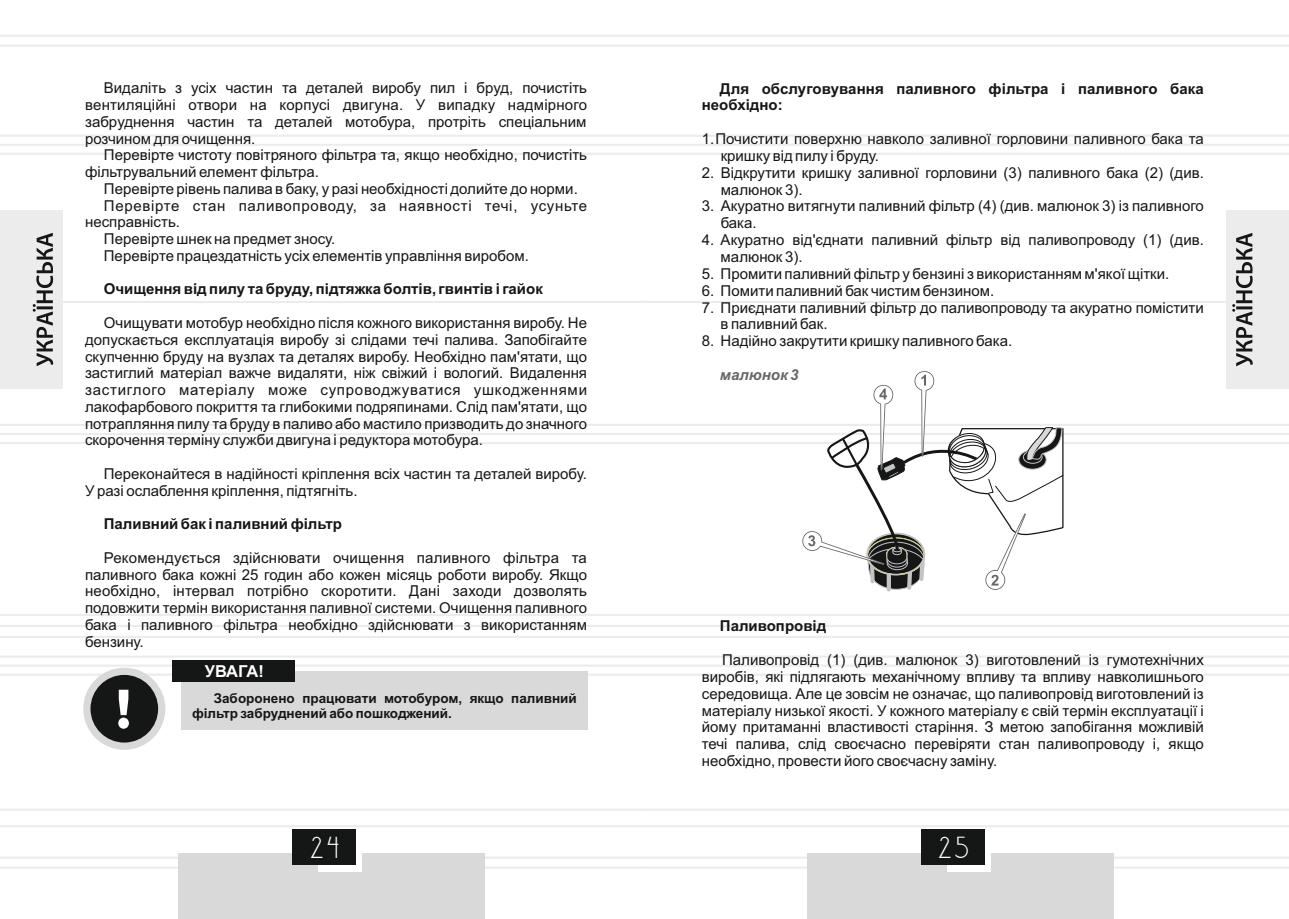
<style>
.page{position:relative;width:1289px;height:919px;background:#fff}
.page>*{position:absolute;margin:0;border:0;box-sizing:border-box;transform-origin:0 0}
.t1{font:26.25px "DS Standart Cyr";color:#fff}
.t2{font:700 16.5px "Arial";letter-spacing:-.025em;color:#fff}
.t3{font:15px/16.8px "Arial";color:#151616}
.t4{font:700 15px/16.8px "Arial";color:#151616}
.t5{font:15px "Arial";letter-spacing:.045em;color:#151616}
.t6{font:italic 700 15px "Arial";color:#676767}
.t7{font:700 13.5px/15.1px "Arial";color:#151616}
</style>
<div class="page">
<hr style="left:644px;top:135px;width:644px;height:2px;background:#ececec">
<hr style="left:644px;top:153px;width:644px;height:2px;background:#ececec">
<hr style="left:644px;top:614px;width:644px;height:2px;background:#ececec">
<hr style="left:644px;top:635px;width:644px;height:3px;background:#ececec">
<hr style="left:644px;top:655px;width:644px;height:2px;background:#ececec">
<hr style="left:644px;top:673px;width:644px;height:2px;background:#ececec">
<hr style="left:644px;top:856px;width:644px;height:2px;background:#ececec">
<hr style="left:644px;top:866px;width:644px;height:2px;background:#ececec">
<hr style="left:644px;top:35px;width:644px;height:2px;background:#ececec">
<hr style="left:644px;top:45px;width:644px;height:2px;background:#ececec">
<hr style="left:644px;top:808px;width:644px;height:2px;background:#ececec">
<hr style="left:644px;top:825px;width:644px;height:2px;background:#ececec">
<hr style="left:0;top:135px;width:644px;height:2px;background:#ececec">
<hr style="left:0;top:144px;width:1288px;height:2px;background:#ececec">
<hr style="left:0;top:153px;width:644px;height:2px;background:#ececec">
<hr style="left:0;top:614px;width:644px;height:2px;background:#ececec">
<hr style="left:0;top:625px;width:1288px;height:2px;background:#ececec">
<hr style="left:0;top:635px;width:644px;height:3px;background:#ececec">
<hr style="left:0;top:655px;width:644px;height:2px;background:#ececec">
<hr style="left:0;top:664px;width:1288px;height:3px;background:#f1f1f1">
<hr style="left:0;top:673px;width:644px;height:2px;background:#ececec">
<hr style="left:0;top:856px;width:644px;height:2px;background:#ececec">
<hr style="left:0;top:866px;width:644px;height:2px;background:#ececec">
<hr style="left:0;top:35px;width:644px;height:2px;background:#ececec">
<hr style="left:0;top:45px;width:644px;height:2px;background:#ececec">
<hr style="left:0;top:808px;width:644px;height:2px;background:#ececec">
<hr style="left:0;top:825px;width:644px;height:2px;background:#ececec">
<div style="left:0;top:210px;width:62px;height:179px;background:#ececec"></div>
<div style="left:1226px;top:210px;width:62px;height:179px;background:#ececec"></div>
<div style="left:807px;top:853px;width:306px;height:65px;background:#d9d9da"></div>
<div style="left:946px;top:832px;width:44px;height:39px;background:#fff"></div>
<div style="left:920px;top:829px;width:64px;height:36px;background:#151616"></div>
<div style="left:83px;top:667px;width:82px;height:82px;border:14px solid #d9d9da;border-radius:50%"></div>
<div style="left:90px;top:674px;width:68px;height:68px;background:#151616;border-radius:50%"></div>
<svg style="left:118px;top:689px;width:11px;height:39px"></svg>
<div style="left:181px;top:671px;width:406px;height:58px;background:#d9d9da"></div>
<div style="left:172px;top:660px;width:123px;height:21px;background:#151616"></div>
<svg style="left:0;top:233px;width:1288px;height:358px"></svg>
<div style="left:178px;top:853px;width:307px;height:65px;background:#d9d9da"></div>
<div style="left:318px;top:832px;width:44px;height:39px;background:#fff"></div>
<div style="left:292px;top:829px;width:64px;height:36px;background:#151616"></div>
<p class="t3" style="left:85px;top:81px;width:503px;text-align:justify;text-indent:19px">Видаліть з усіх частин та деталей виробу пил і бруд, почистіть вентиляційні отвори на корпусі двигуна. У випадку надмірного забруднення частин та деталей мотобура, протріть спеціальним розчином для очищення.</p>
<p class="t3" style="left:85px;top:148px;width:503px;text-indent:19px">Перевірте чистоту повітряного фільтра та, якщо необхідно, почистіть фільтрувальний елемент фільтра.</p>
<p class="t3" style="left:104px;top:181px;width:475px">Перевірте рівень палива в баку, у разі необхідності долийте до норми.</p>
<p class="t5" style="left:104px;top:200px;width:484px">Перевірте стан паливопроводу, за наявності течі, усуньте</p>
<p class="t3" style="left:85px;top:215px;width:96px">несправність.</p>
<p class="t3" style="left:104px;top:232px;width:233px">Перевірте шнек на предмет зносу.</p>
<p class="t3" style="left:104px;top:248px;width:426px">Перевірте працездатність усіх елементів управління виробом.</p>
<p class="t4" style="left:104px;top:282px;width:440px">Очищення від пилу та бруду, підтяжка болтів, гвинтів і гайок</p>
<p class="t3" style="left:85px;top:316px;width:503px;text-align:justify;text-indent:19px">Очищувати мотобур необхідно після кожного використання виробу. Не допускається експлуатація виробу зі слідами течі палива. Запобігайте скупченню бруду на вузлах та деталях виробу. Необхідно пам'ятати, що застиглий матеріал важче видаляти, ніж свіжий і вологий. Видалення застиглого матеріалу може супроводжуватися ушкодженнями лакофарбового покриття та глибокими подряпинами. Слід пам'ятати, що потрапляння пилу та бруду в паливо або мастило призводить до значного скорочення терміну служби двигуна і редуктора мотобура.</p>
<p class="t3" style="left:85px;top:466px;width:503px;text-indent:19px">Переконайтеся в надійності кріплення всіх частин та деталей виробу.<br>У разі ослаблення кріплення, підтягніть.</p>
<p class="t4" style="left:104px;top:517px;width:239px">Паливний бак і паливний фільтр</p>
<p class="t3" style="left:85px;top:550px;width:503px;text-align:justify;text-indent:19px">Рекомендується здійснювати очищення паливного фільтра та паливного бака кожні 25 годин або кожен місяць роботи виробу. Якщо необхідно, інтервал потрібно скоротити. Дані заходи дозволять подовжити термін використання паливної системи. Очищення паливного бака і паливного фільтра необхідно здійснювати з використанням бензину.</p>
<p class="t2" style="left:205px;top:664px;width:60px">УВАГА!</p>
<p class="t7" style="left:192px;top:691px;width:386px;text-indent:22px">Заборонено працювати мотобуром, якщо паливний фільтр забруднений або пошкоджений.</p>
<h1 class="t1" style="left:310px;top:836px;width:30px">24</h1>
<p class="t4" style="left:702px;top:81px;width:503px;text-indent:18px">Для обслуговування паливного фільтра і паливного бака необхідно:</p>
<p class="t3" style="left:720px;top:132px;width:484px;text-indent:-19px">1. Почистити поверхню навколо заливної горловини паливного бака та кришку від пилу і бруду.</p>
<p class="t3" style="left:720px;top:165px;width:484px;text-indent:-19px">2. Відкрутити кришку заливної горловини (3) паливного бака (2) (див. малюнок 3).</p>
<p class="t3" style="left:720px;top:199px;width:484px;text-indent:-19px">3. Акуратно витягнути паливний фільтр (4) (див. малюнок 3) із паливного бака.</p>
<p class="t3" style="left:720px;top:233px;width:484px;text-indent:-19px">4. Акуратно від'єднати паливний фільтр від паливопроводу (1) (див. малюнок 3).</p>
<p class="t3" style="left:702px;top:266px;width:469px">5. Промити паливний фільтр у бензині з використанням м'якої щітки.</p>
<p class="t3" style="left:702px;top:283px;width:294px">6. Помити паливний бак чистим бензином.</p>
<p class="t3" style="left:720px;top:300px;width:484px;text-indent:-19px">7. Приєднати паливний фільтр до паливопроводу та акуратно помістити в паливний бак.</p>
<p class="t3" style="left:702px;top:334px;width:312px">8. Надійно закрутити кришку паливного бака.</p>
<p class="t6" style="left:720px;top:369px;width:80px">малюнок 3</p>
<p class="t4" style="left:720px;top:619px;width:108px">Паливопровід</p>
<p class="t3" style="left:702px;top:652px;width:503px;text-align:justify;text-indent:20px">Паливопровід (1) (див. малюнок 3) виготовлений із гумотехнічних виробів, які підлягають механічному впливу та впливу навколишнього середовища. Але це зовсім не означає, що паливопровід виготовлений із матеріалу низької якості. У кожного матеріалу є свій термін експлуатації і йому притаманні властивості старіння. З метою запобігання можливій течі палива, слід своєчасно перевіряти стан паливопроводу і, якщо необхідно, провести його своєчасну заміну.</p>
<h1 class="t1" style="left:938px;top:836px;width:31px">25</h1>
</div>
